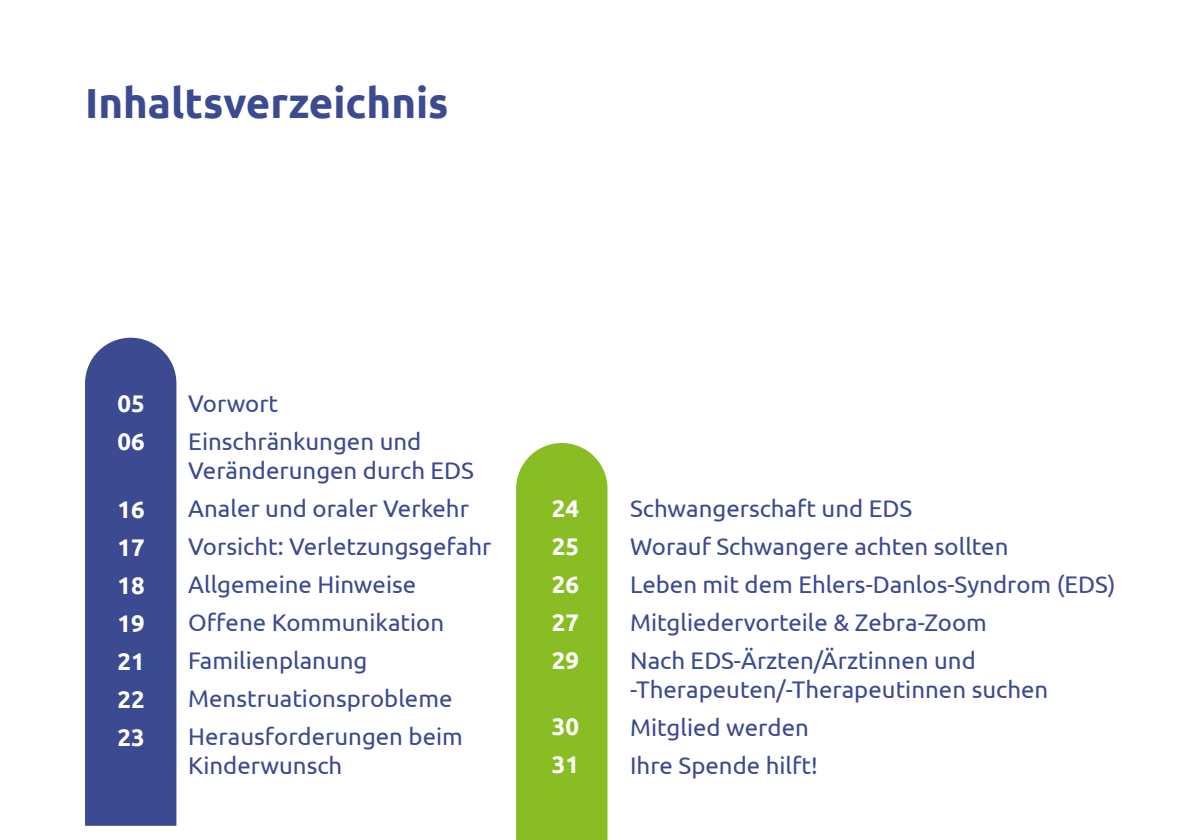
<style>
.page{position:relative;width:1191px;height:840px;background:#fff}
.page>*{position:absolute;margin:0;border:0;box-sizing:border-box;transform-origin:0 0}
.t1{font:700 42px "Ubuntu";color:#3b4a91}
.t2{font:24px/38px "Ubuntu";color:#3b4a91}
.t3{font:700 24px/38px "Ubuntu";color:#fff}
</style>
<div class="page">
<div style="left:85px;top:337px;width:91px;height:488px;background:#3b4a91"></div>
<div style="left:516px;top:443px;width:91px;height:396px;background:#89bd24"></div>
<h1 class="t1" style="left:85px;top:77px;width:365px">Inhaltsverzeichnis</h1>
<p class="t3" style="left:117px;top:383px;width:29px">05<br>06</p>
<p class="t2" style="left:188px;top:383px;width:235px">Vorwort<br>Einschränkungen und</p>
<p class="t2" style="left:188px;top:450px;width:304px">Veränderungen durch EDS<br>Analer und oraler Verkehr<br>Vorsicht: Verletzungsgefahr<br>Allgemeine Hinweise<br>Offene Kommunikation<br>Familienplanung<br>Menstruationsprobleme<br>Herausforderungen beim</p>
<p class="t2" style="left:188px;top:744px;width:155px">Kinderwunsch</p>
<p class="t3" style="left:117px;top:489px;width:29px;text-align:justify">16<br>17<br>18<br>19<br>21<br>22<br>23</p>
<p class="t3" style="left:552px;top:488px;width:29px;text-align:justify">24<br>25<br>26<br>27<br>29</p>
<p class="t3" style="left:552px;top:706px;width:29px">30<br>31</p>
<p class="t2" style="left:630px;top:488px;width:487px">Schwangerschaft und EDS<br>Worauf Schwangere achten sollten<br>Leben mit dem Ehlers-Danlos-Syndrom (EDS)<br>Mitgliedervorteile &amp; Zebra-Zoom<br>Nach EDS-Ärzten/Ärztinnen und</p>
<p class="t2" style="left:630px;top:669px;width:419px">-Therapeuten/-Therapeutinnen suchen<br>Mitglied werden<br>Ihre Spende hilft!</p>
</div>
